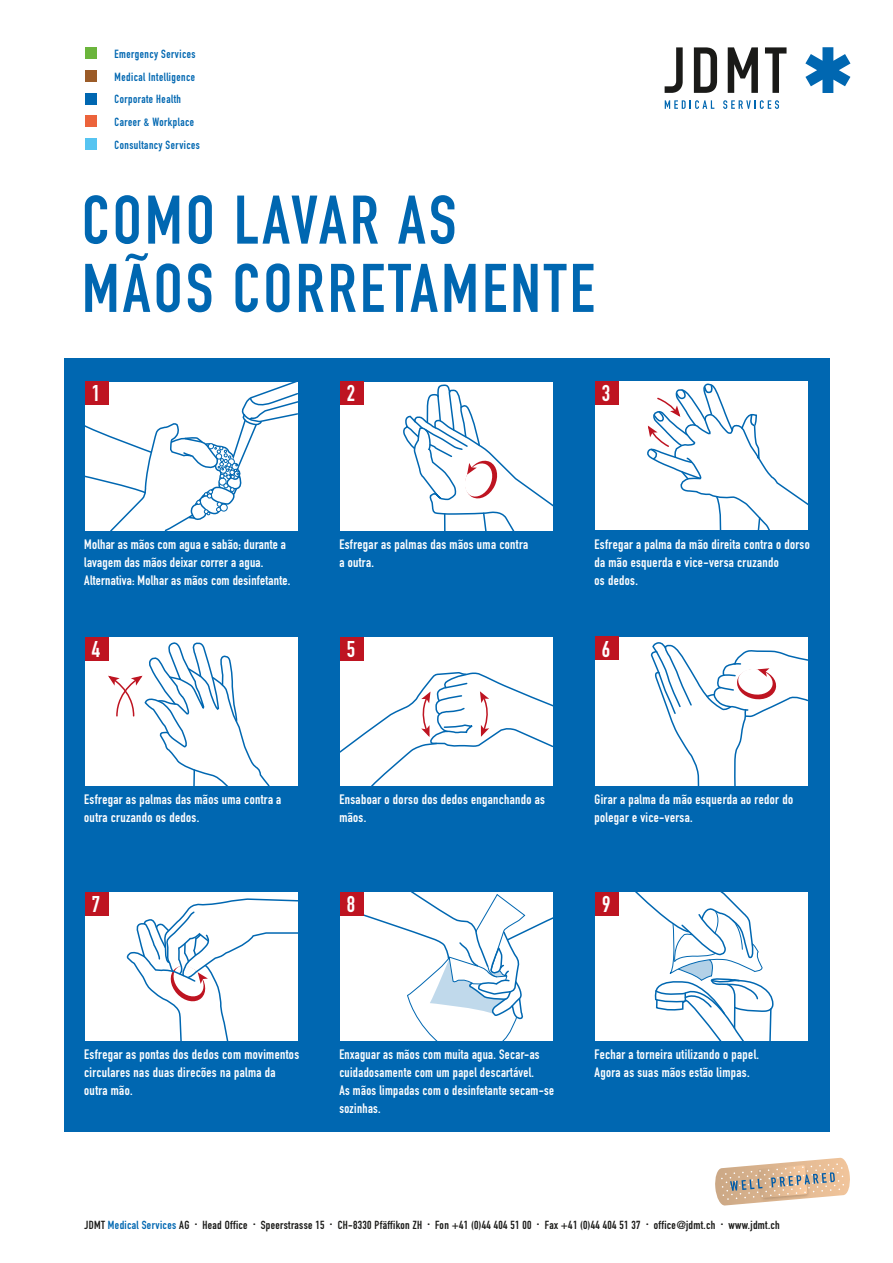
<style>
.page{position:relative;width:893px;height:1263px;background:#fff}
.page>*{position:absolute;margin:0;border:0;box-sizing:border-box;transform-origin:0 0}
.t1{font:67.5px/68.2px "DIN Engschrift";letter-spacing:.05em;color:#0067b1}
.t2{font:22.5px "DIN Engschrift";color:#fff}
.t3{font:13.5px/18px "DIN Engschrift";letter-spacing:.025em;color:#fff}
.t4{font:11.7px/22.8px "DIN Engschrift";letter-spacing:.04em;color:#0067b1}
.t5{font:11.55px "DIN Engschrift";letter-spacing:.03em;color:#1a1a18}
.t6{font:11.55px "DIN Engschrift";letter-spacing:.03em;color:#0067b1}
.s1{color:#1a1a18}
</style>
<div class="page">
<div style="left:64px;top:358px;width:765px;height:774px;background:#0067b1"></div>
<div style="left:340px;top:382px;width:213px;height:148px;background:#fff"></div>
<div style="left:340px;top:382px;width:23px;height:23px;background:#be1421"></div>
<div style="left:595px;top:381px;width:213px;height:149px;background:#fff"></div>
<div style="left:595px;top:381px;width:23px;height:24px;background:#be1421"></div>
<div style="left:85px;top:637px;width:212px;height:149px;background:#fff"></div>
<div style="left:85px;top:637px;width:23px;height:23px;background:#be1421"></div>
<div style="left:340px;top:637px;width:213px;height:149px;background:#fff"></div>
<div style="left:340px;top:637px;width:23px;height:23px;background:#be1421"></div>
<div style="left:595px;top:637px;width:213px;height:149px;background:#fff"></div>
<div style="left:595px;top:637px;width:23px;height:23px;background:#be1421"></div>
<div style="left:85px;top:892px;width:212px;height:149px;background:#fff"></div>
<div style="left:85px;top:892px;width:23px;height:23px;background:#be1421"></div>
<div style="left:340px;top:892px;width:213px;height:149px;background:#fff"></div>
<div style="left:595px;top:892px;width:213px;height:149px;background:#fff"></div>
<div style="left:595px;top:892px;width:24px;height:23px;background:#be1421"></div>
<svg style="left:403px;top:385px;width:150px;height:146px"></svg>
<svg style="left:108px;top:641px;width:162px;height:145px"></svg>
<svg style="left:340px;top:672px;width:213px;height:114px"></svg>
<svg style="left:650px;top:642px;width:158px;height:144px"></svg>
<svg style="left:127px;top:899px;width:171px;height:142px"></svg>
<svg style="left:635px;top:892px;width:139px;height:149px"></svg>
<svg style="left:360px;top:892px;width:193px;height:149px"></svg>
<svg style="left:85px;top:381px;width:213px;height:150px;background:#edf0f5"></svg>
<svg style="left:647px;top:383px;width:161px;height:147px"></svg>
<div style="left:340px;top:892px;width:23px;height:23px;background:#be1421"></div>
<svg style="left:665px;top:47px;width:18px;height:46px"></svg>
<svg style="left:694px;top:47px;width:23px;height:46px"></svg>
<svg style="left:728px;top:47px;width:30px;height:46px"></svg>
<svg style="left:765px;top:47px;width:21px;height:46px"></svg>
<svg style="left:665px;top:100px;width:49px;height:9px"></svg>
<svg style="left:723px;top:100px;width:56px;height:9px"></svg>
<svg style="left:805px;top:47px;width:45px;height:46px"></svg>
<svg style="left:715px;top:1158px;width:135px;height:48px"></svg>
<div style="left:85px;top:47px;width:11px;height:12px;background:#6bb53c"></div>
<div style="left:85px;top:70px;width:11px;height:11px;background:#9b5b28"></div>
<div style="left:85px;top:93px;width:11px;height:11px;background:#0067b1"></div>
<div style="left:85px;top:116px;width:11px;height:11px;background:#ec633b"></div>
<div style="left:85px;top:139px;width:11px;height:11px;background:#56c4f1"></div>
<p class="t4" style="left:115px;top:42px;width:87px">Emergency Services<br>Medical Intelligence<br>Corporate Health<br>Career &amp; Workplace<br>Consultancy Services</p>
<h1 class="t1" style="left:82px;top:186px;width:514px">COMO LAVAR AS<br>MÃOS CORRETAMENTE</h1>
<h2 class="t2" style="left:92px;top:380px;width:10px">1</h2>
<h2 class="t2" style="left:347px;top:380px;width:10px">2</h2>
<h2 class="t2" style="left:602px;top:380px;width:10px">3</h2>
<p class="t3" style="left:84px;top:535px;width:207px">Molhar as mãos com agua e sabão; durante a lavagem das mãos deixar correr a agua.<br>Alternativa: Molhar as mãos com desinfetante.</p>
<h2 class="t2" style="left:92px;top:635px;width:10px">4</h2>
<p class="t3" style="left:339px;top:535px;width:190px">Esfregar as palmas das mãos uma contra a outra.</p>
<h2 class="t2" style="left:347px;top:635px;width:10px">5</h2>
<p class="t3" style="left:594px;top:535px;width:217px">Esfregar a palma da mão direita contra o dorso da mão esquerda e vice-versa cruzando<br>os dedos.</p>
<h2 class="t2" style="left:602px;top:635px;width:10px">6</h2>
<p class="t3" style="left:84px;top:791px;width:199px">Esfregar as palmas das mãos uma contra a outra cruzando os dedos.</p>
<h2 class="t2" style="left:92px;top:891px;width:10px">7</h2>
<p class="t3" style="left:339px;top:791px;width:207px">Ensaboar o dorso dos dedos enganchando as mãos.</p>
<h2 class="t2" style="left:347px;top:891px;width:10px">8</h2>
<p class="t3" style="left:594px;top:791px;width:200px">Girar a palma da mão esquerda ao redor do polegar e vice-versa.</p>
<h2 class="t2" style="left:602px;top:891px;width:10px">9</h2>
<p class="t3" style="left:84px;top:1046px;width:216px">Esfregar as pontas dos dedos com movimentos circulares nas duas direcões na palma da outra mão.</p>
<p class="t3" style="left:339px;top:1046px;width:216px">Enxaguar as mãos com muita agua. Secar-as cuidadosamente com um papel descartável.<br>As mãos limpadas com o desinfetante secam-se sozinhas.</p>
<p class="t3" style="left:594px;top:1046px;width:166px">Fechar a torneira utilizando o papel.<br>Agora as suas mãos estão limpas.</p>
<p class="t6" style="left:85px;top:1218px;width:106px"><span class="s1">JDMT</span> Medical Services <span class="s1">AG</span></p>
<p class="t5" style="left:195px;top:1218px;width:54px"><sup>•</sup> Head Office</p>
<p class="t5" style="left:253px;top:1218px;width:73px"><sup>•</sup> Speerstrasse 15</p>
<p class="t5" style="left:330px;top:1218px;width:94px"><sup>•</sup> CH-8330 Pfäffikon ZH</p>
<p class="t5" style="left:427px;top:1218px;width:106px"><sup>•</sup> Fon +41 (0)44 404 51 00</p>
<p class="t5" style="left:537px;top:1218px;width:105px"><sup>•</sup> Fax +41 (0)44 404 51 37</p>
<p class="t5" style="left:646px;top:1218px;width:71px"><sup>•</sup> office@jdmt.ch</p>
<p class="t5" style="left:721px;top:1218px;width:61px"><sup>•</sup> www.jdmt.ch</p>
</div>
